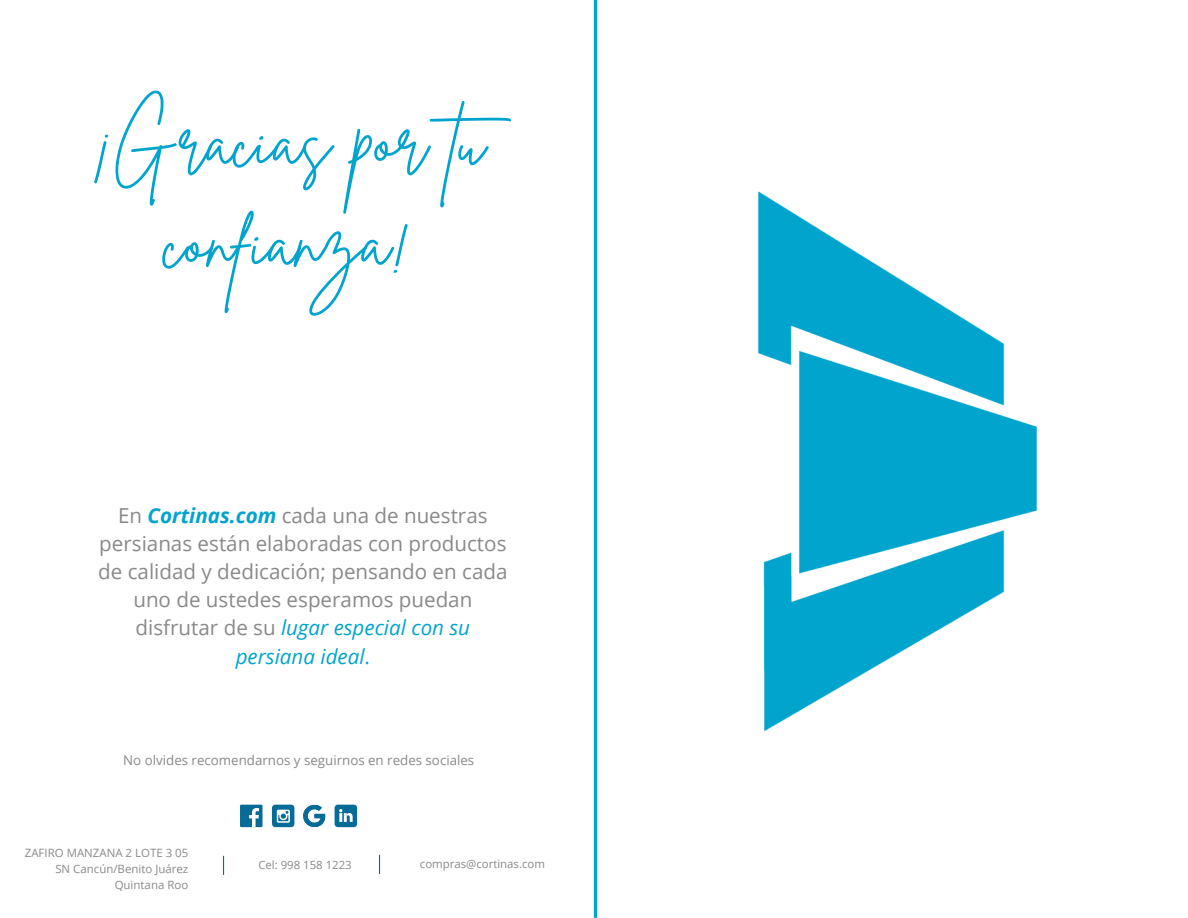
<style>
.page{position:relative;width:1188px;height:918px;background:#fff}
.page>*{position:absolute;margin:0;border:0;box-sizing:border-box;transform-origin:0 0}
.t1{font:72.45px/100.9px "Brittany Signature";color:#00a4cd}
.t2{font:20.55px/28.2px "Open Sans";color:#898989;text-align:center}
.t3{font:13.35px "Open Sans";color:#898989}
.t4{font:11.4px/15.6px "Open Sans";color:#898989;text-align:right}
.s1{font-weight:700;font-style:italic;color:#00a4cd}
.s2{font-style:italic;color:#00a4cd}
.s3{color:#00a4cd}
</style>
<div class="page">
<hr style="left:594px;top:0;width:3px;height:918px;background:#00a4cd">
<img style="left:758px;top:191px;width:279px;height:541px">
<div style="left:240px;top:805px;width:23px;height:22px;background:#066c97"></div>
<svg style="left:249px;top:808px;width:10px;height:19px"></svg>
<div style="left:272px;top:805px;width:22px;height:22px;background:#066c97;border-radius:3px"></div>
<svg style="left:277px;top:810px;width:13px;height:13px"></svg>
<svg style="left:303px;top:805px;width:22px;height:22px"></svg>
<svg style="left:335px;top:805px;width:22px;height:22px"></svg>
<svg style="left:223px;top:856px;width:1px;height:19px"></svg>
<svg style="left:379px;top:855px;width:1px;height:19px"></svg>
<h1 class="t1" style="left:164px;top:92px;width:368px;text-indent:-74px">¡Gracias por tu confianza!</h1>
<p class="t2" style="left:98px;top:501px;width:411px">En <span class="s1">Cortinas.com</span> cada una de nuestras persianas están elaboradas con productos de calidad y dedicación; pensando en cada uno de ustedes esperamos puedan disfrutar de su <span class="s2">lugar especial con su persiana ideal</span><span class="s3">.</span></p>
<p class="t3" style="left:123px;top:751px;width:353px">No olvides recomendarnos y seguirnos en redes sociales</p>
<p class="t4" style="left:25px;top:845px;width:165px">ZAFIRO MANZANA 2 LOTE 3 05<br>SN Cancún/Benito Juárez<br>Quintana Roo</p>
<p class="t4" style="left:258px;top:857px;width:95px">Cel: 998 158 1223</p>
<p class="t4" style="left:420px;top:856px;width:127px">compras@cortinas.com</p>
</div>
